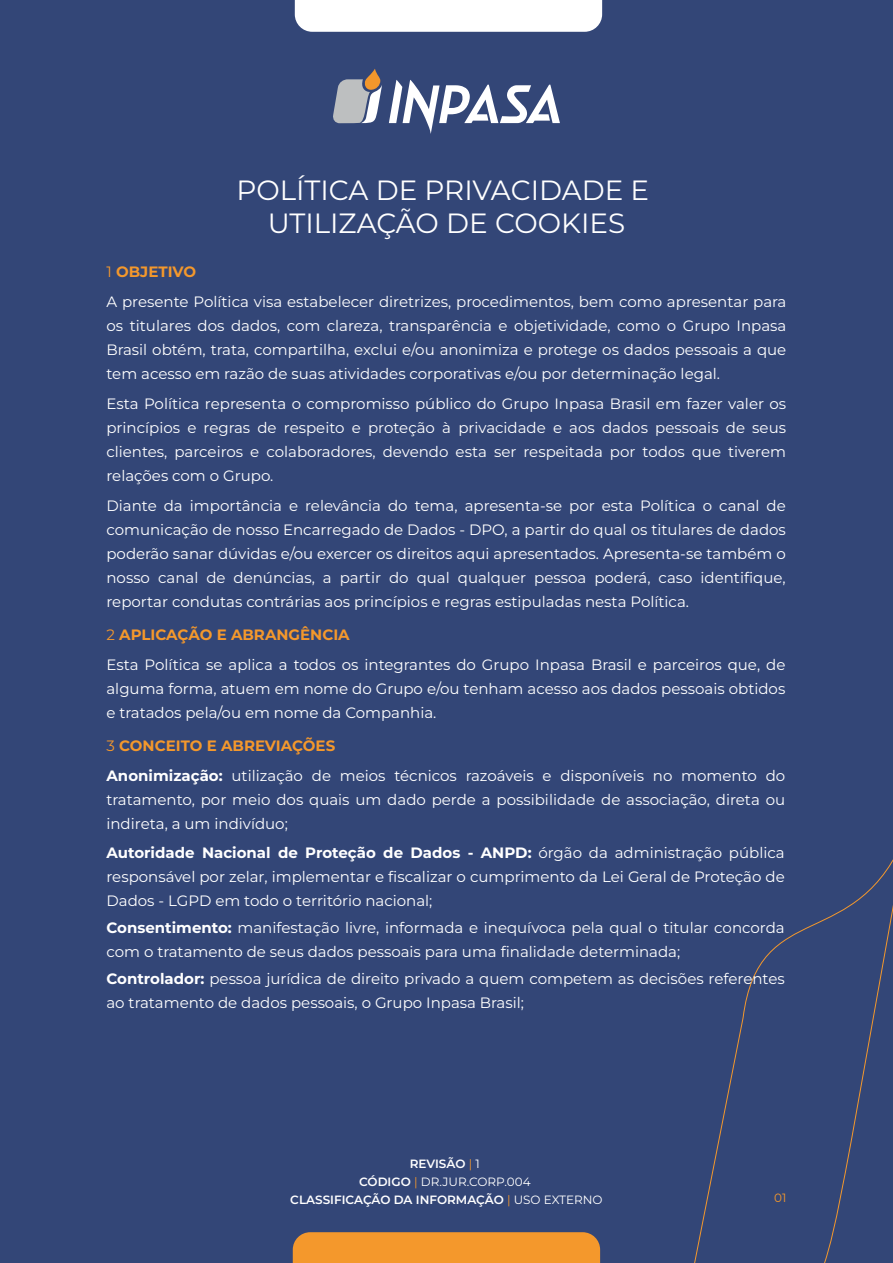
<style>
.page{position:relative;width:893px;height:1263px;background:#334677}
.page>*{position:absolute;margin:0;border:0;box-sizing:border-box;transform-origin:0 0}
.t1{font:27.75px/33.5px "Montserrat";color:#fff;text-align:center}
.t2{font:15px/24px "Montserrat";color:#fff}
.t3{font:600 12px/18px "Montserrat";color:#fff;text-align:center}
.t4{font:12px "Montserrat";color:#f4982c}
.s1{color:#f4982c}
.s2{font-weight:700;color:#f4982c}
.s3{font-weight:700}
.s4{font-weight:400;color:#f4982c}
.s5{font-weight:400}
</style>
<div class="page">
<svg style="left:389px;top:80px;width:171px;height:54px"></svg>
<svg style="left:333px;top:69px;width:49px;height:54px"></svg>
<svg style="left:694px;top:859px;width:199px;height:404px"></svg>
<div style="left:293px;top:1232px;width:307px;height:31px;background:#f4982c"></div>
<div style="left:295px;top:0;width:307px;height:32px;background:#fff"></div>
<h1 class="t1" style="left:236px;top:172px;width:414px">POLÍTICA DE PRIVACIDADE E<br>UTILIZAÇÃO DE COOKIES</h1>
<p class="t2" style="left:106px;top:256px;width:681px;line-height:30px"><span class="s1">1</span> <span class="s2">OBJETIVO<br></span>A presente Política visa estabelecer diretrizes, procedimentos, bem como apresentar para</p>
<p class="t2" style="left:106px;top:313px;width:681px;text-align:justify">os titulares dos dados, com clareza, transparência e objetividade, como o Grupo Inpasa Brasil obtém, trata, compartilha, exclui e/ou anonimiza e protege os dados pessoais a que tem acesso em razão de suas atividades corporativas e/ou por determinação legal.</p>
<p class="t2" style="left:106px;top:391px;width:681px;text-align:justify">Esta Política representa o compromisso público do Grupo Inpasa Brasil em fazer valer os princípios e regras de respeito e proteção à privacidade e aos dados pessoais de seus clientes, parceiros e colaboradores, devendo esta ser respeitada por todos que tiverem relações com o Grupo.</p>
<p class="t2" style="left:106px;top:493px;width:681px;text-align:justify">Diante da importância e relevância do tema, apresenta-se por esta Política o canal de comunicação de nosso Encarregado de Dados - DPO, a partir do qual os titulares de dados poderão sanar dúvidas e/ou exercer os direitos aqui apresentados. Apresenta-se também o nosso canal de denúncias, a partir do qual qualquer pessoa poderá, caso identifique, reportar condutas contrárias aos princípios e regras estipuladas nesta Política.</p>
<p class="t2" style="left:106px;top:619px;width:680px;line-height:30px"><span class="s1">2</span> <span class="s2">APLICAÇÃO E ABRANGÊNCIA<br></span>Esta Política se aplica a todos os integrantes do Grupo Inpasa Brasil e parceiros que, de</p>
<p class="t2" style="left:106px;top:676px;width:680px">alguma forma, atuem em nome do Grupo e/ou tenham acesso aos dados pessoais obtidos e tratados pela/ou em nome da Companhia.</p>
<p class="t2" style="left:106px;top:730px;width:680px;line-height:30px"><span class="s1">3</span> <span class="s2">CONCEITO E ABREVIAÇÕES<br></span><span class="s3">Anonimização:</span> utilização de meios técnicos razoáveis e disponíveis no momento do</p>
<p class="t2" style="left:106px;top:787px;width:680px">tratamento, por meio dos quais um dado perde a possibilidade de associação, direta ou indireta, a um indivíduo;</p>
<p class="t2" style="left:106px;top:840px;width:680px;text-align:justify"><span class="s3">Autoridade Nacional de Proteção de Dados - ANPD:</span> órgão da administração pública responsável por zelar, implementar e fiscalizar o cumprimento da Lei Geral de Proteção de Dados - LGPD em todo o território nacional;</p>
<p class="t2" style="left:106px;top:915px;width:680px"><span class="s3">Consentimento:</span> manifestação livre, informada e inequívoca pela qual o titular concorda com o tratamento de seus dados pessoais para uma finalidade determinada;</p>
<p class="t2" style="left:106px;top:966px;width:680px"><span class="s3">Controlador:</span> pessoa jurídica de direito privado a quem competem as decisões referentes ao tratamento de dados pessoais, o Grupo Inpasa Brasil;</p>
<p class="t3" style="left:290px;top:1154px;width:314px">REVISÃO <span class="s4">|</span> <span class="s5">1<br></span>CÓDIGO <span class="s4">|</span> <span class="s5">DR.JUR.CORP.004<br></span>CLASSIFICAÇÃO DA INFORMAÇÃO <span class="s4">|</span> <span class="s5">USO EXTERNO</span></p>
<p class="t4" style="left:774px;top:1189px;width:14px">01</p>
</div>
